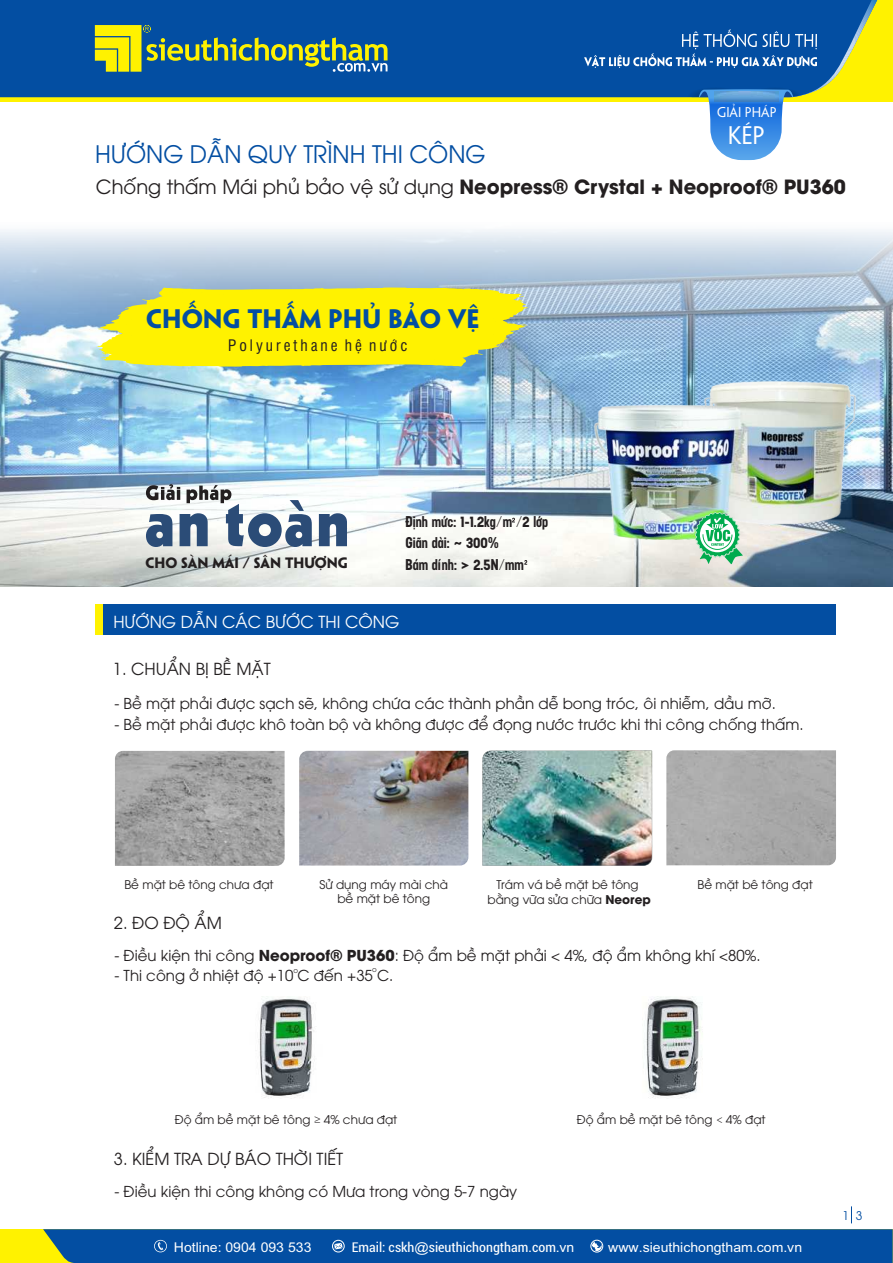
<style>
.page{position:relative;width:893px;height:1263px;background:#fff}
.page>*{position:absolute;margin:0;border:0;box-sizing:border-box;transform-origin:0 0}
.t1{font:24px "UTM Avo";color:#034ea2}
.t2{font:700 24px "UTM Penumbra";color:#034ea2}
.t3{font:22.8px "UTM Penumbra";color:#fff}
.t4{font:700 19.5px "UTM Avo";color:#231f20}
.t5{font:16.5px "UTM Avo";color:#231f20}
.t6{font:16.5px "UTM Avo";color:#fff}
.t7{font:700 15.6px/21.5px "SVN Neusa";color:#231f20}
.t8{font:15.45px "UTM Swiss Condensed";letter-spacing:.195em;color:#231f20}
.t9{font:15px "UTM Avo";color:#231f20}
.t10{font:13.5px "Arial";color:#fff;scale:1.04 1}
.t11{font:condensed 13.5px "Roboto";color:#fff;scale:1.04 1}
.t12{font:700 13.5px "UTM Penumbra";color:#231f20}
.t13{font:12.75px "UTM Penumbra";color:#fff}
.t14{font:12px/13.2px "UTM Avo";color:#231f20;text-align:center}
.t15{font:12px "UTM Avo";color:#034ea2}
.t16{font:12px "Adobe Devanagari";color:#231f20}
.t17{font:7.05px "UTM Avo";color:#231f20}
.s1{font-weight:400}
.s2{font-weight:700}
.s3{font-family:"Arial";font-stretch:normal}
.s4{font-family:"Roboto";font-stretch:condensed}
</style>
<div class="page">
<svg style="left:851px;top:1206px;width:1px;height:17px"></svg>
<div style="left:95px;top:604px;width:741px;height:31px;background:#034ea2"></div>
<div style="left:95px;top:604px;width:8px;height:31px;background:#fff200"></div>
<div style="left:0;top:0;width:893px;height:102px;background:#fff200"></div>
<div style="left:0;top:0;width:562px;height:97px;background:#034ea2"></div>
<svg style="left:95px;top:25px;width:292px;height:47px"></svg>
<img style="left:259px;top:996px;width:56px;height:102px">
<img style="left:644px;top:996px;width:59px;height:102px">
<img style="left:0;top:229px;width:892px;height:357px">
<svg style="left:97px;top:287px;width:431px;height:80px;background:#ede820"></svg>
<svg style="left:146px;top:484px;width:201px;height:63px"></svg>
<svg style="left:524px;top:560px;width:3px;height:5px"></svg>
<svg style="left:512px;top:518px;width:3px;height:4px"></svg>
<img style="left:299px;top:751px;width:169px;height:114px">
<img style="left:666px;top:750px;width:170px;height:115px">
<img style="left:115px;top:751px;width:170px;height:115px">
<img style="left:483px;top:751px;width:169px;height:114px">
<div style="left:0;top:1229px;width:893px;height:34px;background:#fff200"></div>
<div style="left:43px;top:1229px;width:850px;height:34px;background:#034ea2"></div>
<img style="left:579px;top:358px;width:280px;height:194px">
<svg style="left:695px;top:512px;width:48px;height:52px"></svg>
<svg style="left:562px;top:0;width:315px;height:160px"></svg>
<img style="left:714px;top:91px;width:64px;height:11px">
<p class="t13" style="left:717px;top:105px;width:61px">Giải pháp</p>
<h2 class="t3" style="left:728px;top:123px;width:39px">kép</h2>
<h1 class="t1" style="left:95px;top:145px;width:392px">HƯỚNG DẪN QUY TRÌNH THI CÔNG</h1>
<h3 class="t4" style="left:96px;top:180px;width:751px"><span class="s1">Chống thấm Mái phủ bảo vệ sử dụng</span> Neopress® Crystal + Neoproof® PU360</h3>
<h1 class="t2" style="left:146px;top:306px;width:335px">CHỐNG THẤM PHỦ BẢO VỆ</h1>
<p class="t8" style="left:228px;top:339px;width:181px">Polyurethane hệ nước</p>
<p class="t12" style="left:145px;top:556px;width:204px">CHO SÀN MÁI / SÂN THƯỢNG</p>
<p class="t7" style="left:406px;top:512px;width:144px">Định mức: 1-1.2kg<span class="s1">/</span>m <span class="s1">/</span>2 lớp<br>Giãn dài: ~ 300%<br>Bám dính: &gt; 2.5N<span class="s1">/</span>mm</p>
<p class="t6" style="left:113px;top:615px;width:288px">HƯỚNG DẪN CÁC BƯỚC THI CÔNG</p>
<p class="t5" style="left:113px;top:663px;width:159px">1. CHUẨN BỊ BỀ MẶT</p>
<p class="t9" style="left:114px;top:697px;width:663px">- Bề mặt phải được sạch sẽ, không chứa các thành phần dễ bong tróc, ôi nhiễm, dầu mỡ.</p>
<p class="t9" style="left:114px;top:718px;width:691px">- Bề mặt phải được khô toàn bộ và không được để đọng nước trước khi thi công chống thấm.</p>
<p class="t14" style="left:124px;top:879px;width:151px">Bề mặt bê tông chưa đạt</p>
<p class="t14" style="left:697px;top:879px;width:117px">Bề mặt bê tông đạt</p>
<p class="t14" style="left:319px;top:879px;width:130px">Sử dụng máy mài chà bề mặt bê tông</p>
<p class="t14" style="left:488px;top:878px;width:165px;line-height:15.1px">Trám vá bề mặt bê tông bằng vữa sửa chữa <span class="s2">Neorep</span></p>
<p class="t5" style="left:114px;top:917px;width:110px">2. ĐO ĐỘ ẨM</p>
<p class="t9" style="left:114px;top:950px;width:648px">- Điều kiện thi công <span class="s2">Neoproof® PU360</span>: Độ ẩm bề mặt phải &lt; 4%, độ ẩm không khí &lt;80%.</p>
<p class="t9" style="left:114px;top:970px;width:280px">- Thi công ở nhiệt độ +10 C đến +35 C.</p>
<p class="t17" style="left:294px;top:968px;width:6px">o</p>
<p class="t17" style="left:372px;top:967px;width:6px">o</p>
<p class="t14" style="left:175px;top:1114px;width:224px">Độ ẩm bề mặt bê tông 4% chưa đạt</p>
<p class="t16" style="left:314px;top:1114px;width:8px">≥</p>
<p class="t14" style="left:577px;top:1114px;width:190px">Độ ẩm bề mặt bê tông 4% đạt</p>
<p class="t16" style="left:716px;top:1114px;width:8px">&lt;</p>
<p class="t5" style="left:114px;top:1153px;width:231px">3. KIỂM TRA DỰ BÁO THỜI TIẾT</p>
<p class="t9" style="left:114px;top:1186px;width:404px">- Điều kiện thi công không có Mưa trong vòng 5-7 ngày</p>
<p class="t10" style="left:174px;top:1242px;width:134px">Hotline: 0904 093 533</p>
<p class="t11" style="left:376px;top:1241px;width:178px">Email: vietthai<span class="s3">@</span>chongtham<span class="s3">..</span>com.</p>
<p class="t10" style="left:615px;top:1242px;width:159px">.sieuthichongtham.com.vn</p>
<p class="t10" style="left:198px;top:1242px;width:582px">Hotline: 0904 093 533 <span class="s4">Email: cskh</span>@<span class="s4">sieuthichongtham</span> .vn vn wwwwww.sieuthichongtham.com.vn</p>
<p class="t11" style="left:468px;top:1241px;width:8px">c</p>
<p class="t11" style="left:495px;top:1241px;width:8px">g</p>
<p class="t15" style="left:842px;top:1211px;width:21px">1 3</p>
</div>
